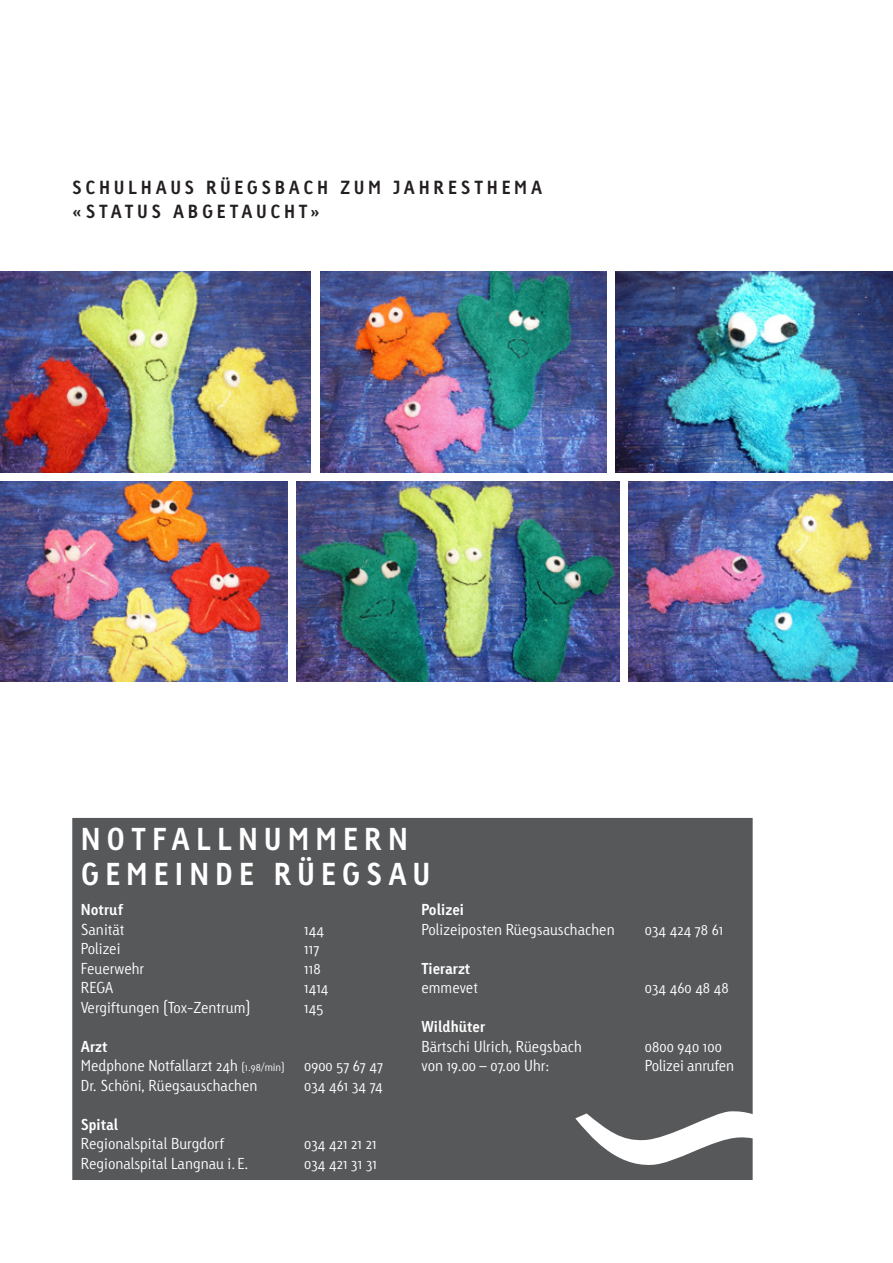
<style>
.page{position:relative;width:893px;height:1263px;background:#fff}
.page>*{position:absolute;margin:0;border:0;box-sizing:border-box;transform-origin:0 0}
.t1{font:700 30px/34.5px "Linotype Tetria";letter-spacing:.2em;color:#fff}
.t2{font:700 18px/24px "Linotype Tetria";letter-spacing:.205em;color:#231f20}
.t3{font:300 15px/19.5px "Linotype Tetria";color:#fff}
.t4{font:700 15px "Linotype Tetria";color:#fff}
.s1{font-weight:700}
.s2{font-size:10.5px}
</style>
<div class="page">
<div style="left:72px;top:818px;width:681px;height:362px;background:#57585a"></div>
<img style="left:628px;top:481px;width:265px;height:200px">
<img style="left:615px;top:272px;width:278px;height:200px">
<img style="left:296px;top:481px;width:324px;height:200px">
<img style="left:0;top:481px;width:288px;height:200px">
<img style="left:320px;top:272px;width:286px;height:200px">
<img style="left:0;top:272px;width:310px;height:200px">
<p class="t2" style="left:72px;top:175px;width:471px">SCHULHAUS RÜEGSBACH ZUM JAHRESTHEMA «STATUS ABGETAUCHT»</p>
<h1 class="t1" style="left:81px;top:822px;width:351px">NOTFALLNUMMERN<br>GEMEINDE RÜEGSAU</h1>
<p class="t4" style="left:81px;top:900px;width:44px">Notruf</p>
<p class="t3" style="left:81px;top:920px;width:45px">Sanität</p>
<p class="t3" style="left:304px;top:920px;width:21px">144</p>
<p class="t3" style="left:81px;top:939px;width:41px">Polizei</p>
<p class="t3" style="left:304px;top:939px;width:17px">117</p>
<p class="t3" style="left:81px;top:959px;width:65px">Feuerwehr</p>
<p class="t3" style="left:304px;top:959px;width:18px">118</p>
<p class="t3" style="left:81px;top:978px;width:34px">REGA</p>
<p class="t3" style="left:304px;top:978px;width:26px">1414</p>
<p class="t3" style="left:81px;top:998px;width:171px">Vergiftungen (Tox-Zentrum)</p>
<p class="t3" style="left:304px;top:998px;width:21px">145</p>
<p class="t3" style="left:81px;top:1037px;width:205px"><span class="s1">Arzt<br></span>Medphone Notfallarzt 24h <span class="s2">(1.98/min)</span></p>
<p class="t4" style="left:421px;top:900px;width:44px">Polizei</p>
<p class="t3" style="left:421px;top:920px;width:195px">Polizeiposten Rüegsauschachen</p>
<p class="t3" style="left:645px;top:920px;width:80px">034 424 78 61</p>
<p class="t4" style="left:421px;top:959px;width:51px">Tierarzt</p>
<p class="t3" style="left:421px;top:978px;width:58px">emmevet</p>
<p class="t3" style="left:645px;top:978px;width:85px">034 460 48 48</p>
<p class="t4" style="left:421px;top:1017px;width:65px">Wildhüter</p>
<p class="t3" style="left:421px;top:1037px;width:162px">Bärtschi Ulrich, Rüegsbach</p>
<p class="t3" style="left:645px;top:1037px;width:78px">0800 940 100</p>
<p class="t3" style="left:421px;top:1056px;width:129px">von 19.00 – 07.00 Uhr:</p>
<p class="t3" style="left:645px;top:1056px;width:91px">Polizei anrufen</p>
<p class="t3" style="left:304px;top:1056px;width:80px">0900 57 67 47</p>
<p class="t3" style="left:81px;top:1076px;width:178px">Dr. Schöni, Rüegsauschachen</p>
<p class="t3" style="left:304px;top:1076px;width:80px">034 461 34 74</p>
<p class="t4" style="left:81px;top:1115px;width:39px">Spital</p>
<p class="t3" style="left:81px;top:1134px;width:145px">Regionalspital Burgdorf</p>
<p class="t3" style="left:304px;top:1134px;width:74px">034 421 21 21</p>
<p class="t3" style="left:81px;top:1154px;width:169px">Regionalspital Langnau i. E.</p>
<p class="t3" style="left:304px;top:1154px;width:74px">034 421 31 31</p>
</div>
